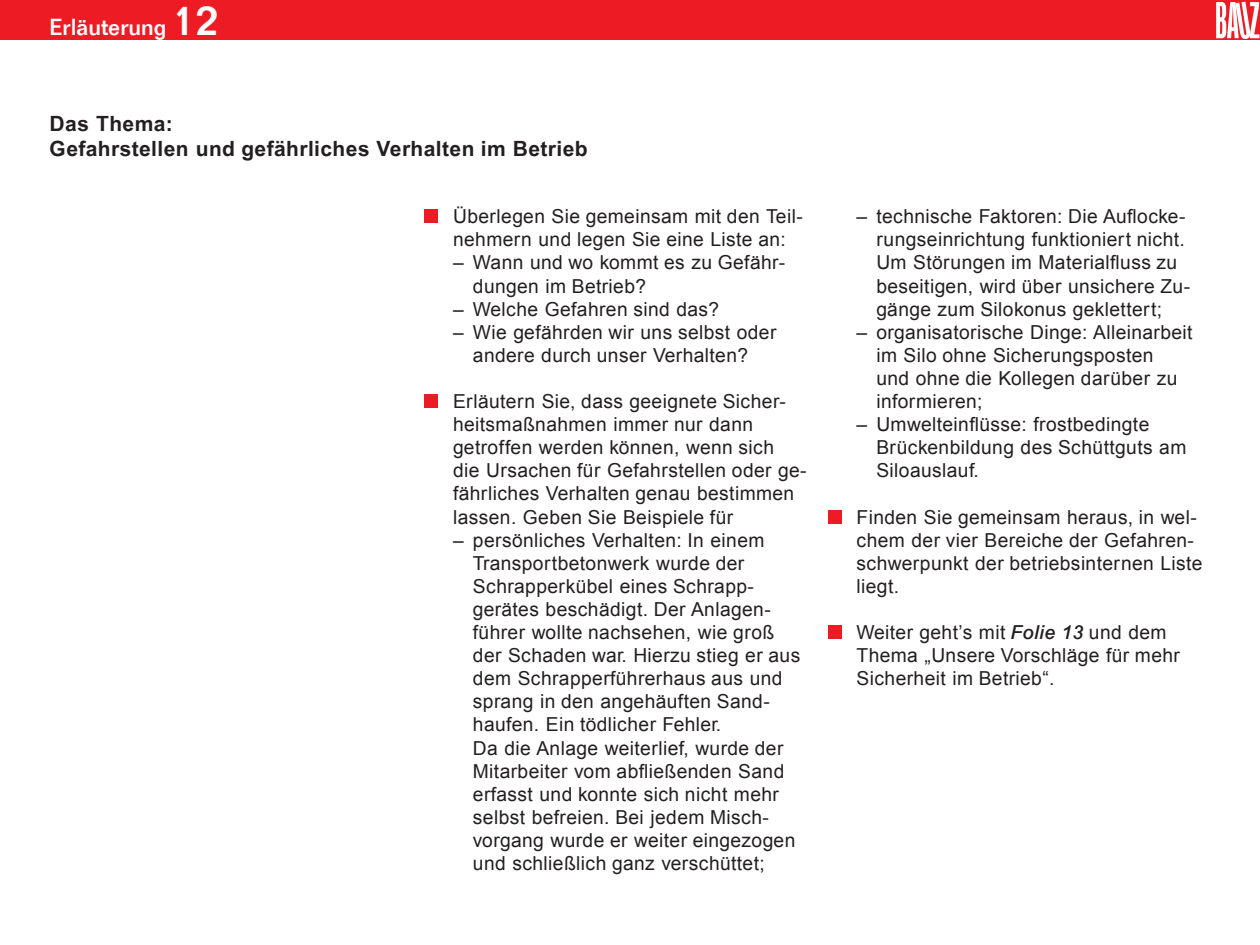
<style>
.page{position:relative;width:1260px;height:945px;background:#fff}
.page>*{position:absolute;margin:0;border:0;box-sizing:border-box;transform-origin:0 0}
.t1{font:500 22.75px "Folio";color:#fff}
.t2{font:700 21px/25.2px "Arial";letter-spacing:.02em;color:#231f20}
.t3{font:19.25px/23.1px "Arial";letter-spacing:.02em;color:#231f20}
.s1{font-size:42px}
.s2{font-weight:500;font-style:italic}
</style>
<div class="page">
<div style="left:0;top:0;width:1260px;height:40px;background:#ed1c24"></div>
<svg style="left:1216px;top:2px;width:44px;height:37px"></svg>
<div style="left:424px;top:209px;width:14px;height:14px;background:#ed1c24"></div>
<div style="left:424px;top:394px;width:14px;height:14px;background:#ed1c24"></div>
<div style="left:828px;top:510px;width:14px;height:14px;background:#ed1c24"></div>
<div style="left:828px;top:625px;width:14px;height:14px;background:#ed1c24"></div>
<p class="t1" style="left:50px;top:18px;width:171px">Erläuterung <span class="s1">12</span></p>
<p class="t2" style="left:50px;top:113px;width:540px">Das Thema:<br>Gefahrstellen und gefährliches Verhalten im Betrieb</p>
<p class="t3" style="left:453px;top:207px;width:351px">Überlegen Sie gemeinsam mit den Teil&shy;nehmern und legen Sie eine Liste an:</p>
<p class="t3" style="left:473px;top:253px;width:314px;text-indent:-20px">– Wann und wo kommt es zu Gefähr&shy;dungen im Betrieb?</p>
<p class="t3" style="left:453px;top:299px;width:268px">– Welche Gefahren sind das?</p>
<p class="t3" style="left:453px;top:322px;width:325px;text-align:center">– Wie gefährden wir uns selbst oder andere durch unser Verhalten?</p>
<p class="t3" style="left:453px;top:391px;width:355px">Erläutern Sie, dass geeignete Sicher&shy;heitsmaßnahmen immer nur dann getroffen werden können, wenn sich<br>die Ursachen für Gefahrstellen oder ge&shy;fährliches Verhalten genau bestimmen lassen. Geben Sie Beispiele für</p>
<p class="t3" style="left:473px;top:530px;width:329px;text-indent:-20px">– persönliches Verhalten: In einem Transportbetonwerk wurde der Schrapperkübel eines Schrapp&shy;gerätes beschädigt. Der Anlagen&shy;führer wollte nachsehen, wie groß der Schaden war. Hierzu stieg er aus dem Schrapperführerhaus aus und sprang in den angehäuften Sand&shy;haufen. Ein tödlicher Fehler.<br>Da die Anlage weiterlief, wurde der Mitarbeiter vom abfließenden Sand erfasst und konnte sich nicht mehr selbst befreien. Bei jedem Misch&shy;vorgang wurde er weiter eingezogen und schließlich ganz verschüttet;</p>
<p class="t3" style="left:876px;top:207px;width:315px;text-indent:-20px">– technische Faktoren: Die Auflocke&shy;rungseinrichtung funktioniert nicht.<br>Um Störungen im Materialfluss zu beseitigen, wird über unsichere Zu&shy;gänge zum Silokonus geklettert;</p>
<p class="t3" style="left:876px;top:322px;width:318px;text-indent:-20px">– organisatorische Dinge: Alleinarbeit im Silo ohne Sicherungsposten<br>und ohne die Kollegen darüber zu informieren;</p>
<p class="t3" style="left:876px;top:415px;width:312px;text-indent:-20px">– Umwelteinflüsse: frostbedingte<br>Brückenbildung des Schüttguts am<br>Siloauslauf.</p>
<p class="t3" style="left:857px;top:507px;width:348px">Finden Sie gemeinsam heraus, in wel&shy;chem der vier Bereiche der Gefahren&shy;schwerpunkt der betriebsinternen Liste liegt.</p>
<p class="t3" style="left:857px;top:622px;width:325px">Weiter geht’s mit <span class="s2">Folie 13</span> und dem<br>Thema „Unsere Vorschläge für mehr<br>Sicherheit im Betrieb“.</p>
</div>
